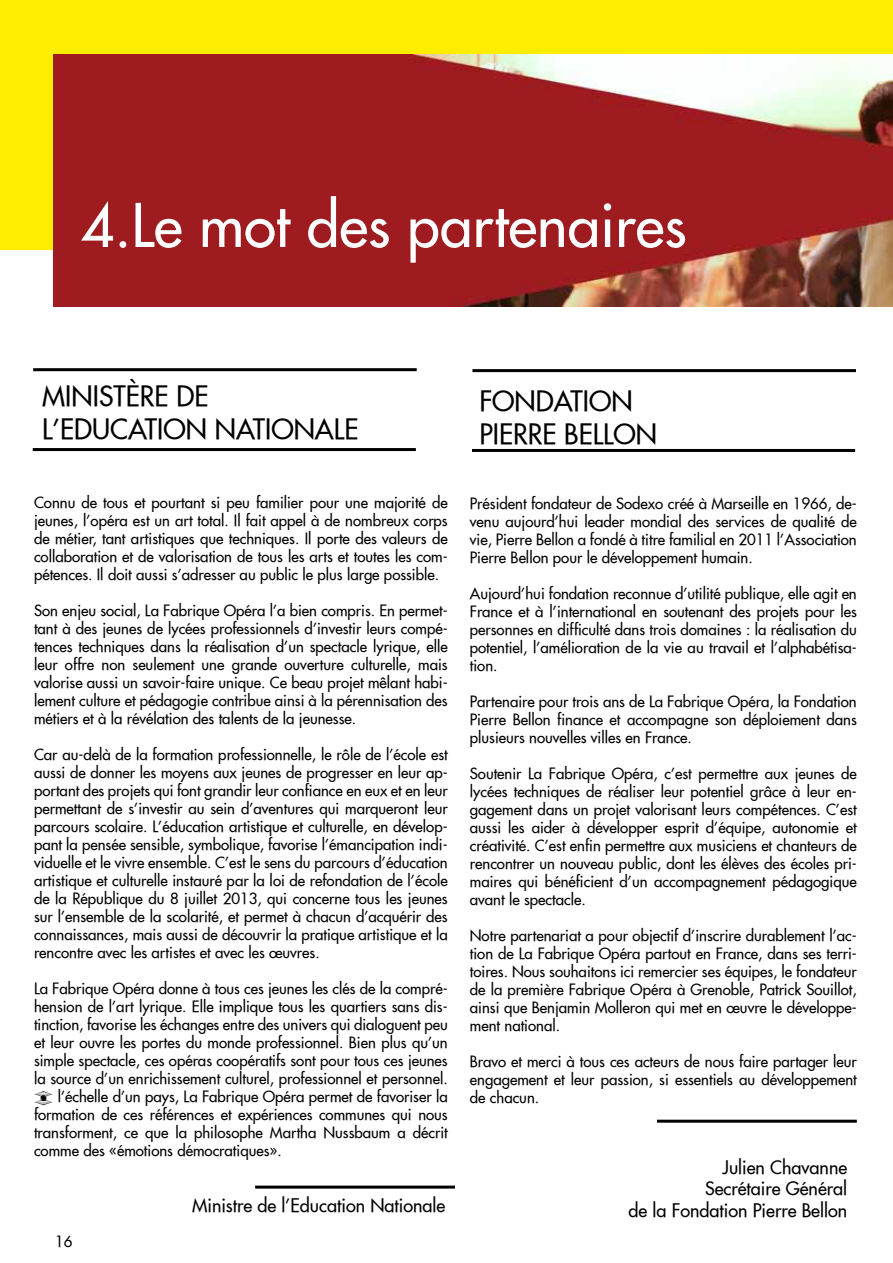
<style>
.page{position:relative;width:893px;height:1263px;background:#fff}
.page>*{position:absolute;margin:0;border:0;box-sizing:border-box;transform-origin:0 0}
.t1{font:58.5px "Futura Extended";color:#fff}
.t2{font:27px/32.4px "Futura Extended";color:#000}
.t3{font:18px/21.6px "Futura Extended";color:#000;text-align:right}
.t4{font:15px/18px "Futura Extended";color:#000;text-align:justify}
</style>
<div class="page">
<div style="left:0;top:0;width:893px;height:249px;background:#ffed00"></div>
<img style="left:53px;top:54px;width:840px;height:252px">
<hr style="left:255px;top:1185px;width:200px;height:3px;background:#000">
<hr style="left:472px;top:369px;width:384px;height:3px;background:#000">
<hr style="left:472px;top:449px;width:383px;height:3px;background:#000">
<hr style="left:657px;top:1120px;width:200px;height:3px;background:#000">
<hr style="left:33px;top:368px;width:384px;height:3px;background:#000">
<hr style="left:33px;top:448px;width:383px;height:3px;background:#000">
<h1 class="t1" style="left:81px;top:187px;width:608px">4.Le mot des partenaires</h1>
<h2 class="t2" style="left:42px;top:380px;width:318px">MINISTÈRE DE<br>L’EDUCATION NATIONALE</h2>
<p class="t4" style="left:34px;top:494px;width:415px">Connu de tous et pourtant si peu familier pour une majorité de jeunes, l’opéra est un art total. Il fait appel à de nombreux corps de métier, tant artistiques que techniques. Il porte des valeurs de collaboration et de valorisation de tous les arts et toutes les com&shy;pétences. Il doit aussi s’adresser au public le plus large possible.</p>
<p class="t4" style="left:34px;top:602px;width:415px">Son enjeu social, La Fabrique Opéra l’a bien compris. En permet&shy;tant à des jeunes de lycées professionnels d’investir leurs compé&shy;tences techniques dans la réalisation d’un spectacle lyrique, elle leur offre non seulement une grande ouverture culturelle, mais valorise aussi un savoir-faire unique. Ce beau projet mêlant habi&shy;lement culture et pédagogie contribue ainsi à la pérennisation des métiers et à la révélation des talents de la jeunesse.</p>
<p class="t4" style="left:34px;top:746px;width:415px">Car au-delà de la formation professionnelle, le rôle de l’école est aussi de donner les moyens aux jeunes de progresser en leur ap&shy;portant des projets qui font grandir leur confiance en eux et en leur permettant de s’investir au sein d’aventures qui marqueront leur parcours scolaire. L’éducation artistique et culturelle, en dévelop&shy;pant la pensée sensible, symbolique, favorise l’émancipation indi&shy;viduelle et le vivre ensemble. C’est le sens du parcours d’éducation artistique et culturelle instauré par la loi de refondation de l’école de la République du 8 juillet 2013, qui concerne tous les jeunes sur l’ensemble de la scolarité, et permet à chacun d’acquérir des connaissances, mais aussi de découvrir la pratique artistique et la rencontre avec les artistes et avec les œuvres.</p>
<p class="t4" style="left:34px;top:980px;width:415px">La Fabrique Opéra donne à tous ces jeunes les clés de la compré&shy;hension de l’art lyrique. Elle implique tous les quartiers sans dis&shy;tinction, favorise les échanges entre des univers qui dialoguent peu et leur ouvre les portes du monde professionnel. Bien plus qu’un simple spectacle, ces opéras coopératifs sont pour tous ces jeunes la source d’un enrichissement culturel, professionnel et personnel.<br>À l’échelle d’un pays, La Fabrique Opéra permet de favoriser la formation de ces références et expériences communes qui nous transforment, ce que la philosophe Martha Nussbaum a décrit comme des «émotions démocratiques».</p>
<p class="t4" style="left:55px;top:1232px;width:19px">16</p>
<p class="t3" style="left:192px;top:1194px;width:255px">Ministre de l’Education Nationale</p>
<h2 class="t2" style="left:479px;top:385px;width:179px">FONDATION<br>PIERRE BELLON</h2>
<p class="t4" style="left:470px;top:494px;width:388px">Président fondateur de Sodexo créé à Marseille en 1966, de&shy;venu aujourd’hui leader mondial des services de qualité de vie, Pierre Bellon a fondé à titre familial en 2011 l’Association Pierre Bellon pour le développement humain.</p>
<p class="t4" style="left:470px;top:584px;width:388px">Aujourd’hui fondation reconnue d’utilité publique, elle agit en France et à l’international en soutenant des projets pour les personnes en difficulté dans trois domaines : la réalisation du potentiel, l’amélioration de la vie au travail et l’alphabétisa&shy;tion.</p>
<p class="t4" style="left:470px;top:692px;width:388px">Partenaire pour trois ans de La Fabrique Opéra, la Fondation Pierre Bellon finance et accompagne son déploiement dans plusieurs nouvelles villes en France.</p>
<p class="t4" style="left:470px;top:764px;width:388px">Soutenir La Fabrique Opéra, c’est permettre aux jeunes de lycées techniques de réaliser leur potentiel grâce à leur en&shy;gagement dans un projet valorisant leurs compétences. C’est aussi les aider à développer esprit d’équipe, autonomie et créativité. C’est enfin permettre aux musiciens et chanteurs de rencontrer un nouveau public, dont les élèves des écoles pri&shy;maires qui bénéficient d’un accompagnement pédagogique avant le spectacle.</p>
<p class="t4" style="left:470px;top:926px;width:388px">Notre partenariat a pour objectif d’inscrire durablement l’ac&shy;tion de La Fabrique Opéra partout en France, dans ses terri&shy;toires. Nous souhaitons ici remercier ses équipes, le fondateur de la première Fabrique Opéra à Grenoble, Patrick Souillot, ainsi que Benjamin Molleron qui met en œuvre le développe&shy;ment national.</p>
<p class="t4" style="left:470px;top:1052px;width:388px">Bravo et merci à tous ces acteurs de nous faire partager leur engagement et leur passion, si essentiels au développement de chacun.</p>
<p class="t3" style="left:629px;top:1156px;width:220px">Julien Chavanne<br>Secrétaire Général<br>de la Fondation Pierre Bellon</p>
</div>
